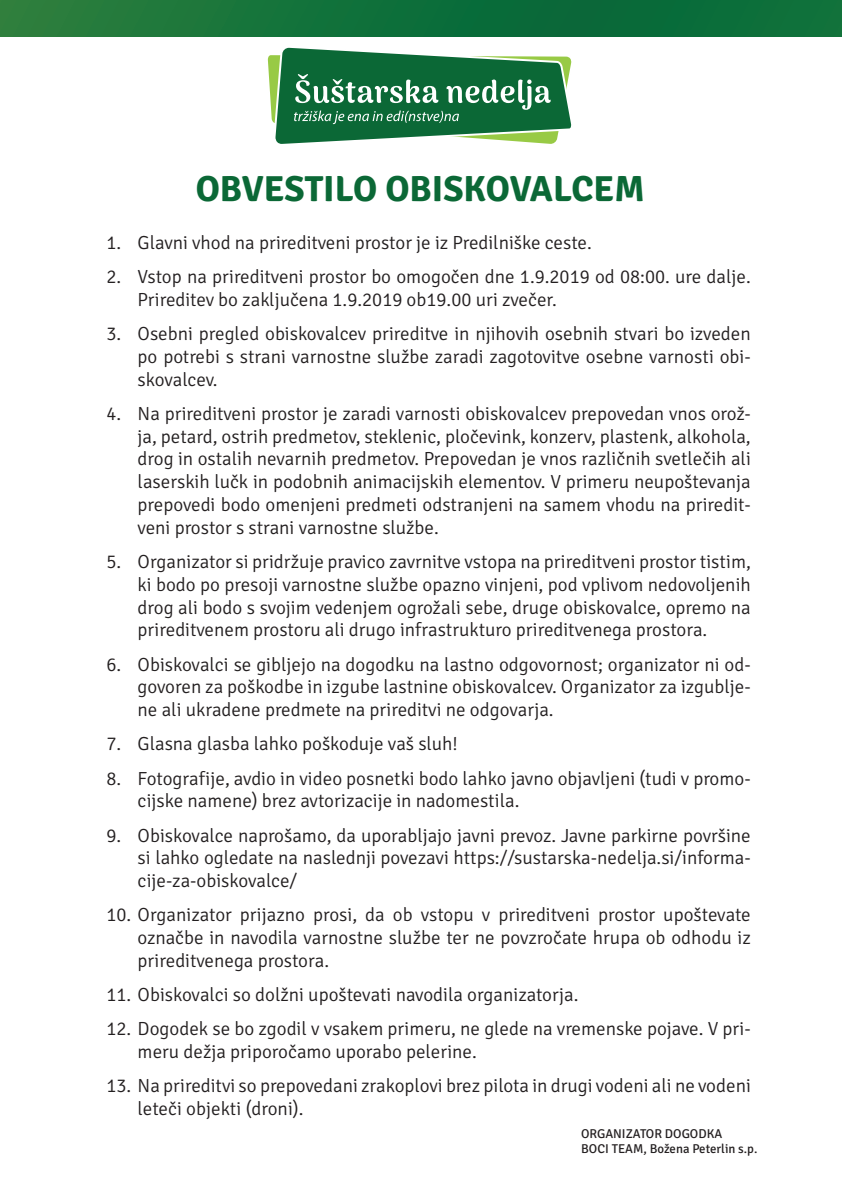
<style>
.page{position:relative;width:842px;height:1191px;background:#fff}
.page>*{position:absolute;margin:0;border:0;box-sizing:border-box;transform-origin:0 0}
.t1{font:700 36.3px "Signika";color:#0b6836}
.t2{font:300 19px/22.8px "Signika";color:#231f20;text-align:justify}
.Paragraph_Style_2{font:12.8px "Signika";color:#231f20}
</style>
<div class="page">
<div style="left:0;top:0;width:842px;height:37px;background:linear-gradient(to right,#247a3c,#036839)"></div>
<svg style="left:267px;top:47px;width:305px;height:97px"></svg>
<p class="t1" style="left:196px;top:167px;width:450px">OBVESTILO OBISKOVALCEM</p>
<p class="t2" style="left:106px;top:231px;width:487px">1. Glavni vhod na prireditveni prostor je iz Predilniške ceste.</p>
<p class="t2" style="left:138px;top:266px;width:615px;text-indent:-31px">2. Vstop na prireditveni prostor bo omogočen dne 1.9.2019 od 08:00. ure dalje.<br>Prireditev bo zaključena 1.9.2019 ob19.00 uri zvečer.</p>
<p class="t2" style="left:138px;top:323px;width:615px;text-indent:-31px">3. Osebni pregled obiskovalcev prireditve in njihovih osebnih stvari bo izveden po potrebi s strani varnostne službe zaradi zagotovitve osebne varnosti obi&shy;skovalcev.</p>
<p class="t2" style="left:138px;top:402px;width:615px;text-indent:-31px">4. Na prireditveni prostor je zaradi varnosti obiskovalcev prepovedan vnos orož&shy;ja, petard, ostrih predmetov, steklenic, pločevink, konzerv, plastenk, alkohola, drog in ostalih nevarnih predmetov. Prepovedan je vnos različnih svetlečih ali laserskih lučk in podobnih animacijskih elementov. V primeru neupoštevanja prepovedi bodo omenjeni predmeti odstranjeni na samem vhodu na priredit&shy;veni prostor s strani varnostne službe.</p>
<p class="t2" style="left:138px;top:550px;width:615px;text-indent:-31px">5. Organizator si pridržuje pravico zavrnitve vstopa na prireditveni prostor tistim, ki bodo po presoji varnostne službe opazno vinjeni, pod vplivom nedovoljenih drog ali bodo s svojim vedenjem ogrožali sebe, druge obiskovalce, opremo na prireditvenem prostoru ali drugo infrastrukturo prireditvenega prostora.</p>
<p class="t2" style="left:138px;top:653px;width:615px;text-indent:-31px">6. Obiskovalci se gibljejo na dogodku na lastno odgovornost; organizator ni od&shy;govoren za poškodbe in izgube lastnine obiskovalcev. Organizator za izgublje&shy;ne ali ukradene predmete na prireditvi ne odgovarja.</p>
<p class="t2" style="left:106px;top:733px;width:353px">7. Glasna glasba lahko poškoduje vaš sluh!</p>
<p class="t2" style="left:138px;top:767px;width:615px;text-indent:-31px">8. Fotografije, avdio in video posnetki bodo lahko javno objavljeni (tudi v promo&shy;cijske namene) brez avtorizacije in nadomestila.</p>
<p class="t2" style="left:138px;top:824px;width:615px;text-indent:-31px">9. Obiskovalce naprošamo, da uporabljajo javni prevoz. Javne parkirne površine si lahko ogledate na naslednji povezavi https://sustarska-nedelja.si/informa&shy;cije-za-obiskovalce/</p>
<p class="t2" style="left:138px;top:903px;width:615px;text-indent:-31px">10. Organizator prijazno prosi, da ob vstopu v prireditveni prostor upoštevate označbe in navodila varnostne službe ter ne povzročate hrupa ob odhodu iz prireditvenega prostora.</p>
<p class="t2" style="left:106px;top:983px;width:473px">11. Obiskovalci so dolžni upoštevati navodila organizatorja.</p>
<p class="t2" style="left:138px;top:1017px;width:615px;text-indent:-31px">12. Dogodek se bo zgodil v vsakem primeru, ne glede na vremenske pojave. V pri&shy;meru dežja priporočamo uporabo pelerine.</p>
<p class="t2" style="left:138px;top:1074px;width:615px;text-indent:-31px">13. Na prireditvi so prepovedani zrakoplovi brez pilota in drugi vodeni ali ne vodeni leteči objekti (droni).</p>
<p class="Paragraph_Style_2" style="left:581px;top:1126px;width:143px">ORGANIZATOR DOGODKA</p>
<p class="Paragraph_Style_2" style="left:581px;top:1141px;width:178px">BOCI TEAM, Božena Peterlin s.p.</p>
</div>
